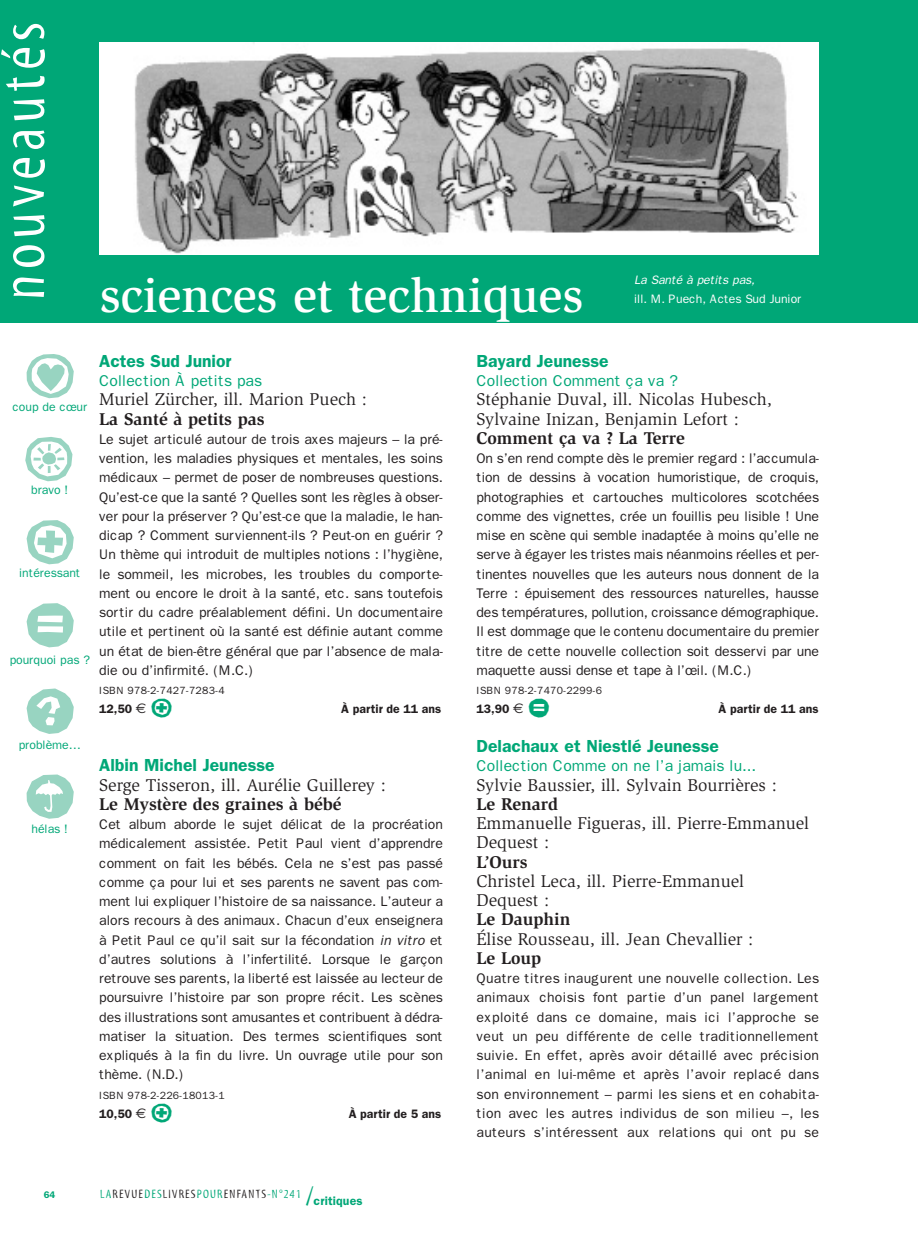
<style>
.page{position:relative;width:918px;height:1241px;background:#fff}
.page>*{position:absolute;margin:0;border:0;box-sizing:border-box;transform-origin:0 0}
.t1{font:82.08px/83px "Ale Signs White LL";color:#98d4c1}
.t2{font:82.08px/84.7px "Ale Signs Black LL";color:#98d4c1}
.t3{font:63px "Myriad Tilt";letter-spacing:.08em;color:#fff}
.t4{font:500 49px "Slimbach";color:#fff}
.t5{font:35px "Ale Signs White LL";color:#00a777}
.t6{font:35px "Ale Signs Black LL";color:#00a777}
.t7{font:17.5px/19.2px "Slimbach";color:#231f20}
.t8{font:700 17.5px "Slimbach";color:#231f20}
.t9{font:600 17.5px "Franklin Gothic";color:#00a777}
.t10{font:15.75px "Franklin Gothic";color:#00a777}
.t11{font:14px/19.2px "Franklin Gothic";letter-spacing:-.005em;color:#231f20;text-align:justify}
.t12{font:600 12.25px "Franklin Gothic";color:#231f20}
.t13{font:12.25px "Franklin Gothic";letter-spacing:-.005em;color:#00a777}
.t14{font:12.25px "Myriad Tilt";letter-spacing:.1em;color:#231f20}
.t15{font:12.25px "Franklin Gothic";letter-spacing:-.005em;color:#fff}
.t16{font:italic 12.25px "Franklin Gothic";letter-spacing:-.005em;color:#fff}
.t17{font:10.5px "Franklin Gothic";letter-spacing:.03em;color:#231f20}
.t18{font:600 9.62px "Franklin Gothic";color:#00a777}
.s1{font-family:"Euro Sans";font-weight:400;font-size:14px}
.s2{font-style:italic}
.s3{color:#00a777}
.s4{font-size:26.25px;color:#00a777}
.s5{font-family:"Franklin Gothic";font-weight:600;color:#00a777}
</style>
<div class="page">
<div style="left:0;top:0;width:918px;height:322px;background:#00a777"></div>
<div style="left:99px;top:42px;width:720px;height:212px;background:#fff"></div>
<img style="left:134px;top:43px;width:665px;height:211px">
<h2 class="t3" style="left:0;top:300px;width:280px;rotate:-90deg">nouveautés</h2>
<h3 class="t4" style="left:100px;top:276px;width:485px">sciences et techniques</h3>
<p class="t16" style="left:634px;top:272px;width:122px">La Santé à petits pas,</p>
<p class="t15" style="left:634px;top:292px;width:169px">ill. M. Puech, Actes Sud Junior</p>
<h1 class="t1" style="left:23px;top:329px;width:55px">B o</h1>
<p class="t13" style="left:31px;top:483px;width:39px">bravo !</p>
<p class="t13" style="left:12px;top:400px;width:76px">coup de cœur</p>
<h1 class="t1" style="left:23px;top:495px;width:55px">U</h1>
<p class="t13" style="left:19px;top:566px;width:63px">intéressant</p>
<h1 class="t2" style="left:23px;top:577px;width:55px">a</h1>
<p class="t13" style="left:10px;top:652px;width:82px">pourquoi pas ?</p>
<h1 class="t2" style="left:23px;top:664px;width:55px">g<br>R</h1>
<p class="t13" style="left:32px;top:822px;width:38px">hélas !</p>
<p class="t13" style="left:19px;top:737px;width:64px">problème…</p>
<p class="t9" style="left:99px;top:350px;width:134px">Actes Sud Junior</p>
<p class="t10" style="left:99px;top:371px;width:164px">Collection À petits pas</p>
<p class="t7" style="left:99px;top:391px;width:269px">Muriel Zürcher, ill. Marion Puech :</p>
<p class="t8" style="left:99px;top:412px;width:167px">La Santé à petits pas</p>
<p class="t11" style="left:99px;top:429px;width:345px">Le sujet articulé autour de trois axes majeurs – la pré&shy;vention, les maladies physiques et mentales, les soins médicaux – permet de poser de nombreuses questions.<br>Qu’est-ce que la santé ? Quelles sont les règles à obser&shy;ver pour la préserver ? Qu’est-ce que la maladie, le han&shy;dicap ? Comment surviennent-ils ? Peut-on en guérir ?<br>Un thème qui introduit de multiples notions : l’hygiène, le sommeil, les microbes, les troubles du comporte&shy;ment ou encore le droit à la santé, etc. sans toutefois sortir du cadre préalablement défini. Un documentaire utile et pertinent où la santé est définie autant comme un état de bien-être général que par l’absence de mala&shy;die ou d’infirmité. (M.C.)</p>
<p class="t17" style="left:99px;top:684px;width:127px">ISBN 978-2-7427-7283-4</p>
<p class="t12" style="left:99px;top:702px;width:49px">12,50 <span class="s1">€</span></p>
<h3 class="t5" style="left:150px;top:685px;width:24px">U</h3>
<p class="t12" style="left:341px;top:702px;width:101px">À partir de 11 ans</p>
<p class="t9" style="left:99px;top:754px;width:177px">Albin Michel Jeunesse</p>
<p class="t7" style="left:99px;top:776px;width:288px">Serge Tisseron, ill. Aurélie Guillerey :</p>
<p class="t8" style="left:99px;top:797px;width:244px">Le Mystère des graines à bébé</p>
<p class="t11" style="left:99px;top:814px;width:345px">Cet album aborde le sujet délicat de la procréation médicalement assistée. Petit Paul vient d’apprendre comment on fait les bébés. Cela ne s’est pas passé comme ça pour lui et ses parents ne savent pas com&shy;ment lui expliquer l’histoire de sa naissance. L’auteur a alors recours à des animaux. Chacun d’eux enseignera à Petit Paul ce qu’il sait sur la fécondation <span class="s2">in vitro</span> et d’autres solutions à l’infertilité. Lorsque le garçon retrouve ses parents, la liberté est laissée au lecteur de poursuivre l’histoire par son propre récit. Les scènes des illustrations sont amusantes et contribuent à dédra&shy;matiser la situation. Des termes scientifiques sont expliqués à la fin du livre. Un ouvrage utile pour son thème. (N.D.)</p>
<p class="t17" style="left:99px;top:1088px;width:127px">ISBN 978-2-226-18013-1</p>
<p class="t12" style="left:99px;top:1106px;width:49px">10,50 <span class="s1">€</span></p>
<h3 class="t5" style="left:150px;top:1089px;width:24px">U</h3>
<p class="t12" style="left:349px;top:1106px;width:94px">À partir de 5 ans</p>
<p class="t9" style="left:476px;top:350px;width:134px">Bayard Jeunesse</p>
<p class="t10" style="left:476px;top:371px;width:203px">Collection Comment ça va ?</p>
<p class="t7" style="left:476px;top:391px;width:297px">Stéphanie Duval, ill. Nicolas Hubesch,<br>Sylvaine Inizan, Benjamin Lefort :</p>
<p class="t8" style="left:476px;top:431px;width:210px">Comment ça va ? La Terre</p>
<p class="t11" style="left:476px;top:448px;width:344px">On s’en rend compte dès le premier regard : l’accumula&shy;tion de dessins à vocation humoristique, de croquis, photographies et cartouches multicolores scotchées comme des vignettes, crée un fouillis peu lisible ! Une mise en scène qui semble inadaptée à moins qu’elle ne serve à égayer les tristes mais néanmoins réelles et per&shy;tinentes nouvelles que les auteurs nous donnent de la Terre : épuisement des ressources naturelles, hausse des températures, pollution, croissance démographique.<br>Il est dommage que le contenu documentaire du premier titre de cette nouvelle collection soit desservi par une maquette aussi dense et tape à l’œil. (M.C.)</p>
<p class="t17" style="left:476px;top:684px;width:127px">ISBN 978-2-7470-2299-6</p>
<p class="t12" style="left:476px;top:702px;width:49px">13,90 <span class="s1">€</span></p>
<h3 class="t6" style="left:527px;top:685px;width:24px">a</h3>
<p class="t12" style="left:718px;top:702px;width:101px">À partir de 11 ans</p>
<p class="t9" style="left:476px;top:735px;width:244px">Delachaux et Niestlé Jeunesse</p>
<p class="t10" style="left:476px;top:756px;width:281px">Collection Comme on ne l’a jamais lu...</p>
<p class="t7" style="left:476px;top:776px;width:302px">Sylvie Baussier, ill. Sylvain Bourrières :</p>
<p class="t8" style="left:476px;top:797px;width:83px">Le Renard</p>
<p class="t7" style="left:476px;top:814px;width:334px">Emmanuelle Figueras, ill. Pierre-Emmanuel<br>Dequest :</p>
<p class="t8" style="left:476px;top:854px;width:52px">L’Ours</p>
<p class="t7" style="left:476px;top:872px;width:269px">Christel Leca, ill. Pierre-Emmanuel<br>Dequest :</p>
<p class="t8" style="left:476px;top:912px;width:95px">Le Dauphin</p>
<p class="t7" style="left:476px;top:930px;width:278px">Élise Rousseau, ill. Jean Chevallier :</p>
<p class="t8" style="left:476px;top:951px;width:66px">Le Loup</p>
<p class="t11" style="left:476px;top:968px;width:344px">Quatre titres inaugurent une nouvelle collection. Les animaux choisis font partie d’un panel largement exploité dans ce domaine, mais ici l’approche se veut un peu différente de celle traditionnellement suivie. En effet, après avoir détaillé avec précision l’animal en lui-même et après l’avoir replacé dans son environnement – parmi les siens et en cohabita&shy;tion avec les autres individus de son milieu –, les auteurs s’intéressent aux relations qui ont pu se</p>
<p class="t18" style="left:44px;top:1188px;width:13px">64</p>
<p class="t14" style="left:100px;top:1189px;width:264px"><span class="s3">LA</span>REVUE<span class="s3">DES</span>LIVRES<span class="s3">POUR</span>ENFANTS<span class="s3">-N°241</span> <span class="s4">/</span><span class="s5">critiques</span></p>
</div>
